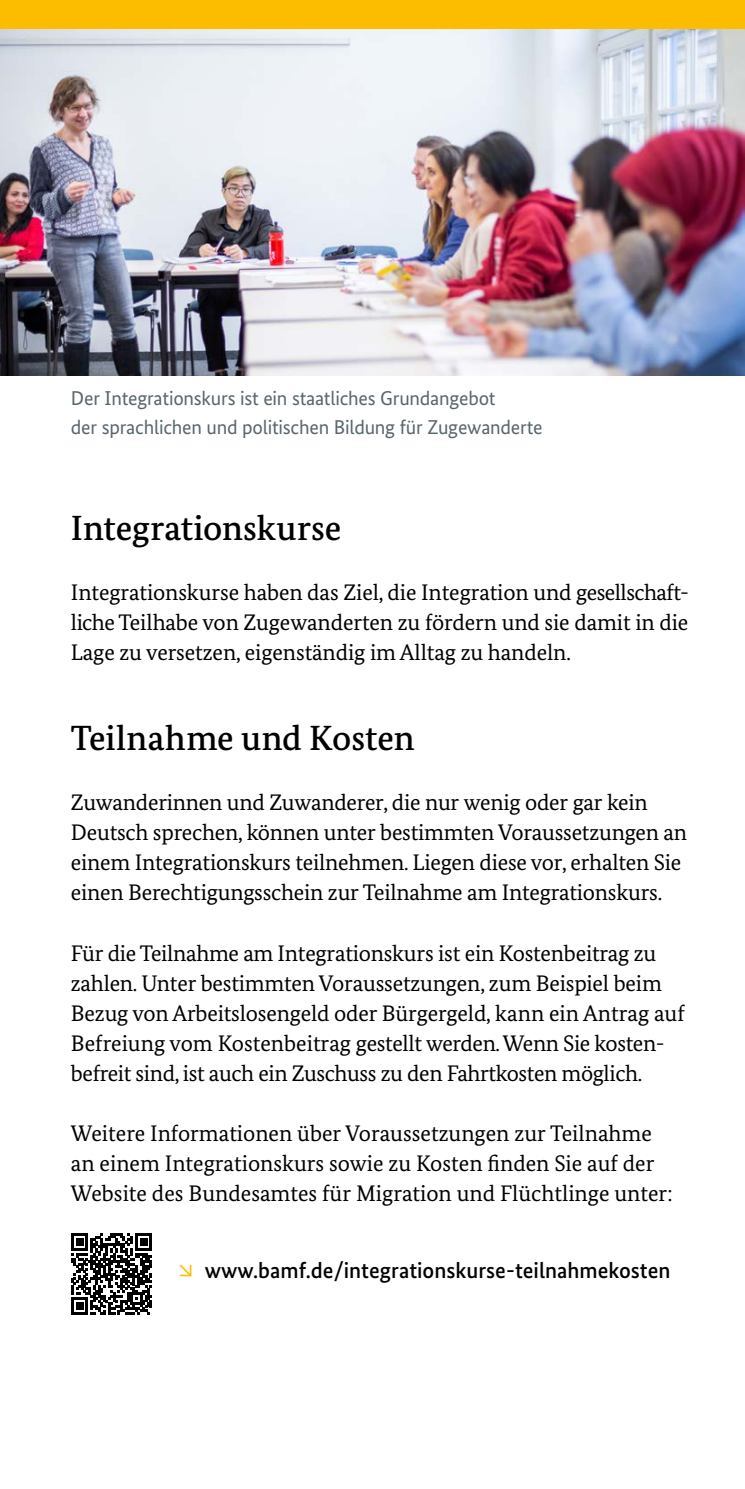
<style>
.page{position:relative;width:745px;height:1489px;background:#fff}
.page>*{position:absolute;margin:0;border:0;box-sizing:border-box;transform-origin:0 0}
.t1{font:500 35px "Bundes Serif";letter-spacing:-.005em;color:#000}
.t2{font:22.5px/30px "Bundes Serif";letter-spacing:-.01em;color:#000}
.t3{font:500 22.5px "Bundes Sans";color:#000}
.t4{font:20px/28.8px "Bundes Sans";letter-spacing:-.01em;color:#58666d}
.s1{font-weight:400;color:#fcbd00}
</style>
<div class="page">
<svg style="left:71px;top:1233px;width:81px;height:81px"></svg>
<div style="left:0;top:0;width:744px;height:30px;background:#fcbd00"></div>
<img style="left:0;top:30px;width:744px;height:345px">
<p class="t4" style="left:71px;top:383px;width:473px">Der Integrationskurs ist ein staatliches Grundangebot<br>der sprachlichen und politischen Bildung für Zugewanderte</p>
<h1 class="t1" style="left:71px;top:507px;width:272px">Integrationskurse</h1>
<p class="t2" style="left:71px;top:577px;width:619px;text-align:justify">Integrationskurse haben das Ziel, die Integration und gesellschaft&shy;liche Teilhabe von Zugewanderten zu fördern und sie damit in die Lage zu versetzen, eigenständig im Alltag zu handeln.</p>
<h1 class="t1" style="left:71px;top:717px;width:345px">Teilnahme und Kosten</h1>
<p class="t2" style="left:71px;top:787px;width:617px">Zuwanderinnen und Zuwanderer, die nur wenig oder gar kein Deutsch sprechen, können unter bestimmten Voraussetzungen an einem Integrationskurs teilnehmen. Liegen diese vor, erhalten Sie einen Berechtigungsschein zur Teilnahme am Integrationskurs.</p>
<p class="t2" style="left:71px;top:937px;width:615px">Für die Teilnahme am Integrationskurs ist ein Kostenbeitrag zu zahlen. Unter bestimmten Voraussetzungen, zum Beispiel beim Bezug von Arbeitslosengeld oder Bürgergeld, kann ein Antrag auf Befreiung vom Kostenbeitrag gestellt werden. Wenn Sie kosten&shy;befreit sind, ist auch ein Zuschuss zu den Fahrtkosten möglich.</p>
<p class="t2" style="left:71px;top:1117px;width:602px">Weitere Informationen über Voraussetzungen zur Teilnahme an einem Integrationskurs sowie zu Kosten finden Sie auf der<br>Website des Bundesamtes für Migration und Flüchtlinge unter:</p>
<p class="t3" style="left:179px;top:1256px;width:493px"><span class="s1">↘</span> www.bamf.de/integrationskurse-teilnahmekosten</p>
</div>
